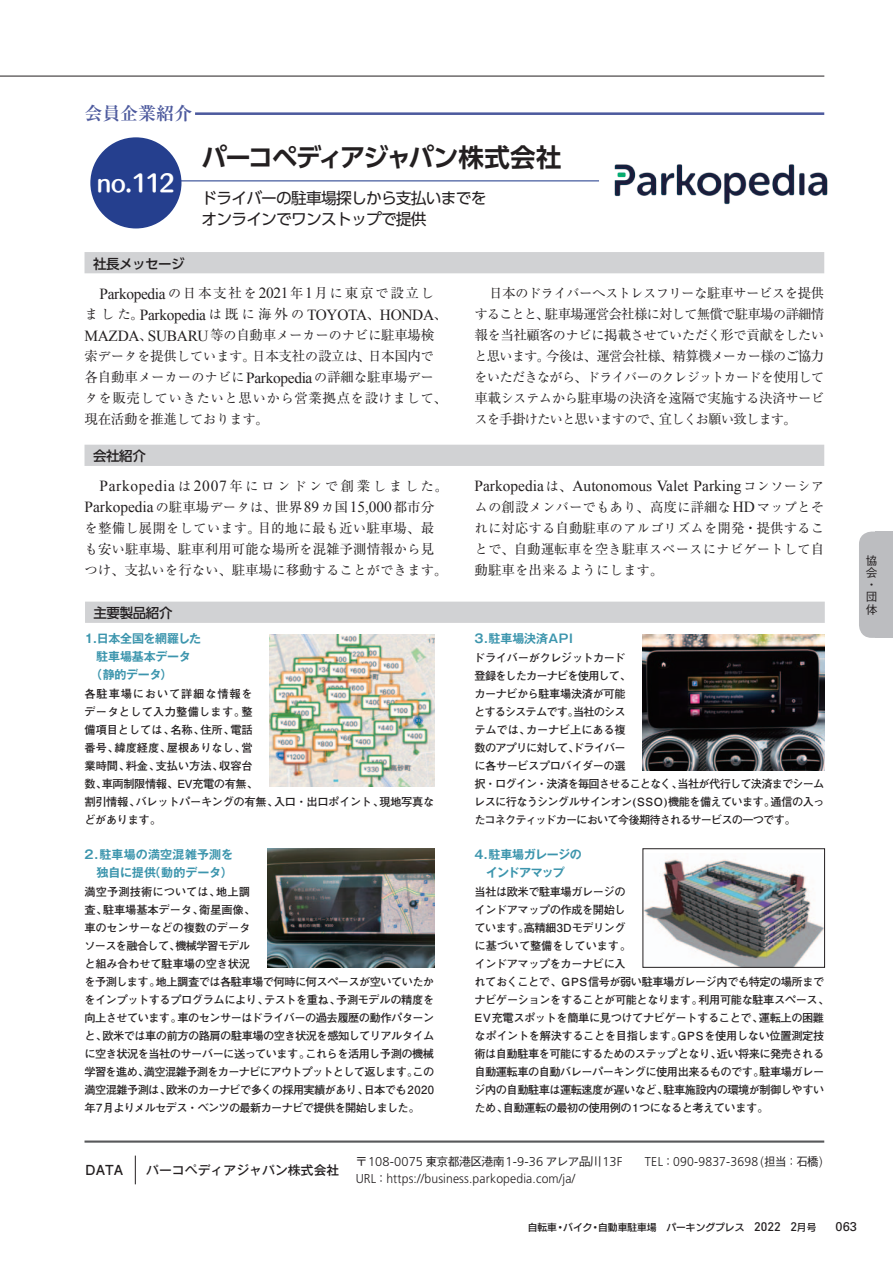
<style>
.page{position:relative;width:893px;height:1263px;background:#fff}
.page>*{position:absolute;margin:0;border:0;box-sizing:border-box;transform-origin:0 0}
.t1{font:700 25.5px "UD Shin Go Pro De";letter-spacing:-.065em;color:#231f20}
.t2{font:22.5px "Humming Std B";color:#fff;scale:.95 1}
.t3{font:700 18px "Ryumin Pro";letter-spacing:-.005em;color:#4d5a9e}
.t4{font:15.75px/21px "UD Shin Go Pro";letter-spacing:-.05em;color:#231f20}
.t5{font:15.45px/21px "Times New Roman";color:#231f20}
.t6{font:15.45px/21px "Times New Roman";letter-spacing:-.02em;color:#231f20}
.t7{font:700 13.8px "Futo Go B101 Pr 5";color:#231f20}
.t8{font:13.5px "Ryumin Pr 5";letter-spacing:-.06em;color:#231f20}
.t9{font:13.5px/21px "Ryumin Pr 5";color:#231f20}
.t10{font:13.5px "Ryumin Pr 5";letter-spacing:-.025em;color:#231f20}
.t11{font:500 13.5px "UD Shin Go Pro";letter-spacing:-.03em;color:#231f20}
.t12{font:12.9px/21px "Ryumin Pr 5";letter-spacing:.015em;color:#231f20;text-align:justify}
.t13{font:300 12.9px "Frutiger";letter-spacing:.015em;color:#231f20;scale:.95 1}
.t14{font:300 12.9px "Frutiger";letter-spacing:.015em;color:#231f20}
.t15{font:12.9px "Ryumin Pr 5";letter-spacing:.04em;color:#231f20}
.t16{font:12.9px "Ryumin Pr 5";letter-spacing:-.005em;color:#231f20}
.t17{font:12.9px "Ryumin Pr 5";letter-spacing:-.015em;color:#231f20}
.t18{font:500 12.75px "Gothic MB101 Pr 5";letter-spacing:.01em;color:#231f20}
.t19{font:12.75px "Univers";color:#231f20}
.t20{font:700 12px/18px "Gothic MB101 Pro De";letter-spacing:-.01em;color:#3c95ad}
.t21{font:700 12px/18px "Gothic MB101 Pro De";letter-spacing:.01em;color:#3c95ad}
.t22{font:700 12px/18px "Gothic MB101 Pro De";letter-spacing:-.04em;color:#3c95ad}
.t23{font:500 11.7px/12.1px "Gothic BBB Pro";color:#231f20}
.t24{font:700 11.25px/18px "Futo Go B101 Pro";letter-spacing:-.05em;color:#231f20}
.t25{font:700 11.25px/18px "Futo Go B101 Pro";letter-spacing:-.07em;color:#231f20}
.t26{font:700 11.25px/18px "Futo Go B101 Pro";letter-spacing:-.01em;color:#231f20}
.t27{font:9.75px "New Rodin Pro DB";color:#231f20}
.s1{font-family:"Ryumin Pr 5";font-size:12.9px}
.s2{font-family:"Ryumin Pr 5";font-size:13.5px}
.s3{font-family:"Hira Min Pro W3";font-size:13.5px}
.s4{font-size:12.9px}
.s5{font-family:"Hira Min Pro W3"}
.s6{font-size:13.5px}
.s7{font-family:"Times New Roman";font-size:15.45px}
.s8{font-family:"Gothic BBB Pr 5";font-weight:500;font-size:12px}
.s9{font-family:"DIN";font-weight:500;font-size:12.3px}
</style>
<div class="page">
<hr style="left:0;top:76px;width:824px;height:1px;background:#231f20">
<div style="left:859px;top:531px;width:34px;height:107px;background:#bcbdc0;border-radius:13px"></div>
<div style="left:876px;top:531px;width:17px;height:107px;background:#bcbdc0"></div>
<div style="left:90px;top:137px;width:91px;height:91px;background:#253f8e;border-radius:50%"></div>
<hr style="left:180px;top:180px;width:419px;height:1px;background:#253f8e">
<hr style="left:195px;top:112px;width:629px;height:3px;background:#4d5a9e">
<div style="left:85px;top:252px;width:739px;height:21px;background:#d1d2d4"></div>
<div style="left:85px;top:445px;width:739px;height:21px;background:#d1d2d4"></div>
<div style="left:85px;top:602px;width:740px;height:21px;background:#d1d2d4"></div>
<hr style="left:85px;top:1140px;width:739px;height:3px;background:#57585a">
<svg style="left:135px;top:1155px;width:1px;height:29px"></svg>
<img style="left:643px;top:634px;width:181px;height:136px">
<img style="left:645px;top:859px;width:178px;height:106px">
<div style="left:643px;top:848px;width:182px;height:119px;border:1px solid #231f20"></div>
<img style="left:270px;top:634px;width:165px;height:152px">
<img style="left:267px;top:848px;width:168px;height:119px">
<img style="left:614px;top:164px;width:214px;height:41px">
<h3 class="t3" style="left:84px;top:99px;width:109px">会員企業紹介</h3>
<h2 class="t2" style="left:97px;top:166px;width:84px">no.112</h2>
<h1 class="t1" style="left:201px;top:137px;width:362px">パーコペディアジャパン株式会社</h1>
<h3 class="t4" style="left:201px;top:187px;width:287px">ドライバーの駐車場探しから支払いまでをオンラインでワンストップで提供</h3>
<p class="t11" style="left:93px;top:253px;width:93px">社長メッセージ</p>
<h3 class="t6" style="left:85px;top:283px;width:364px;text-indent:15px">Parkopedia<span class="s1">の</span><span class="s2">日本支社</span><span class="s1">を</span>2021<span class="s2">年</span>1<span class="s2">月</span><span class="s1">に</span><span class="s2">東京</span><span class="s1">で</span><span class="s2">設立</span><span class="s1">しました</span><span class="s3">。</span>Parkopedia <span class="s1">は</span><span class="s2">既</span><span class="s1">に</span><span class="s2">海外</span><span class="s1">の</span> TOYOTA<span class="s3">、</span>HONDA<span class="s3">、<br></span>MAZDA<span class="s3">、</span>SUBARU<span class="s2">等</span><span class="s1">の</span><span class="s2">自動車</span><span class="s1">メーカーのナビに</span><span class="s2">駐車場検</span></h3>
<p class="t10" style="left:85px;top:346px;width:351px">索<span class="s4">データを</span>提供<span class="s4">しています</span><span class="s5">。</span>日本支社<span class="s4">の</span>設立<span class="s4">は</span><span class="s5">、</span>日本国内<span class="s4">で</span></p>
<p class="t12" style="left:85px;top:366px;width:364px;text-align:left"><span class="s6">各自動車</span>メーカーのナビに<span class="s7">Parkopedia</span>の<span class="s6">詳細</span>な<span class="s6">駐車場</span>データを<span class="s6">販売</span>していきたいと<span class="s6">思</span>いから<span class="s6">営業拠点</span>を<span class="s6">設</span>けまして<span class="s3">、</span><span class="s6">現在活動</span>を<span class="s6">推進</span>しております<span class="s3">。</span></p>
<p class="t11" style="left:93px;top:445px;width:54px">会社紹介</p>
<h3 class="t5" style="left:85px;top:475px;width:365px;text-indent:15px">Parkopedia<span class="s1">は</span>2007<span class="s2">年</span><span class="s1">にロンドンで</span><span class="s2">創業</span><span class="s1">しました</span><span class="s3">。<br></span>Parkopedia<span class="s1">の</span><span class="s2">駐車場</span><span class="s1">データは</span><span class="s3">、</span><span class="s2">世界</span>89<span class="s1">カ</span><span class="s2">国</span>15,000<span class="s2">都市分</span></h3>
<p class="t9" style="left:85px;top:516px;width:351px"><span class="s4">を</span>整備<span class="s4">し</span>展開<span class="s4">をしています</span><span class="s5">。</span>目的地<span class="s4">に</span>最<span class="s4">も</span>近<span class="s4">い</span>駐車場<span class="s5">、</span>最<span class="s4">も</span>安<span class="s4">い</span>駐車場<span class="s5">、</span>駐車利用可能<span class="s4">な</span>場所<span class="s4">を</span>混雑予測情報<span class="s4">から</span>見</p>
<p class="t15" style="left:85px;top:560px;width:364px">つけ<span class="s3">、</span><span class="s6">支払</span>いを<span class="s6">行</span>ない<span class="s3">、</span><span class="s6">駐車場</span>に<span class="s6">移動</span>することができます<span class="s3">。</span></p>
<p class="t11" style="left:94px;top:602px;width:81px">主要製品紹介</p>
<p class="t20" style="left:85px;top:628px;width:118px">1.日本全国を網羅した　駐車場基本データ　（静的データ）</p>
<p class="t26" style="left:85px;top:683px;width:351px">各駐車場において詳細な情報を<br>データとして入力整備します。整<br>備項目としては、名称、住所、電話<br>番号、緯度経度、屋根ありなし、営<br>業時間、料金、支払い方法、収容台<br>数、車両制限情報、EV充電の有無、<br>割引情報、バレットパーキングの有無、入口・出口ポイント、現地写真などがあります。</p>
<p class="t21" style="left:85px;top:844px;width:150px">2.駐車場の満空混雑予測を　独自に提供（動的データ）</p>
<p class="t24" style="left:84px;top:881px;width:351px">満空予測技術については、地上調<br>査、駐車場基本データ、衛星画像、<br>車のセンサーなどの複数のデータ<br>ソースを融合して、機械学習モデル<br>と組み合わせて駐車場の空き状況<br>を予測します。地上調査では各駐車場で何時に何スペースが空いていたかをインプットするプログラムにより、テストを重ね、予測モデルの精度を向上させています。車のセンサーはドライバーの過去履歴の動作パターンと、欧米では車の前方の路肩の駐車場の空き状況を感知してリアルタイムに空き状況を当社のサーバーに送っています。これらを活用し予測の機械学習を進め、満空混雑予測をカーナビにアウトプットとして返します。この満空混雑予測は、欧米のカーナビで多くの採用実績があり、日本でも2020年7月よりメルセデス・ベンツの最新カーナビで提供を開始しました。</p>
<p class="t17" style="left:489px;top:283px;width:337px"><span class="s6">日本</span>のドライバーへストレスフリーな<span class="s6">駐車</span>サービスを<span class="s6">提供</span></p>
<p class="t8" style="left:475px;top:304px;width:351px"><span class="s4">することと</span><span class="s5">、</span>駐車場運営会社様<span class="s4">に</span>対<span class="s4">して</span>無償<span class="s4">で</span>駐車場<span class="s4">の</span>詳細情</p>
<p class="t16" style="left:474px;top:325px;width:351px"><span class="s6">報</span>を<span class="s6">当社顧客</span>のナビに<span class="s6">掲載</span>させていただく<span class="s6">形</span>で<span class="s6">貢献</span>をしたい</p>
<p class="t8" style="left:474px;top:346px;width:351px"><span class="s4">と</span>思<span class="s4">います</span><span class="s5">。</span>今後<span class="s4">は</span><span class="s5">、</span>運営会社様<span class="s5">、</span>精算機<span class="s4">メーカー</span>様<span class="s4">のご</span>協力</p>
<p class="t12" style="left:474px;top:366px;width:351px">をいただきながら<span class="s3">、</span>ドライバーのクレジットカードを<span class="s6">使用</span>して<span class="s6">車載</span>システムから<span class="s6">駐車場</span>の<span class="s6">決済</span>を<span class="s6">遠隔</span>で<span class="s6">実施</span>する<span class="s6">決済</span>サービスを<span class="s6">手掛</span>けたいと<span class="s6">思</span>いますので<span class="s3">、</span><span class="s6">宜</span>しくお<span class="s6">願</span>い<span class="s6">致</span>します<span class="s3">。</span></p>
<h3 class="t5" style="left:475px;top:475px;width:351px">Parkopedia<span class="s1">は</span><span class="s3">、</span>Autonomous Valet Parking<span class="s1">コンソーシア</span></h3>
<p class="t12" style="left:475px;top:495px;width:351px">ムの<span class="s6">創設</span>メンバーでもあり<span class="s3">、</span><span class="s6">高度</span>に<span class="s6">詳細</span>な<span class="s7">HD</span>マップとそれに<span class="s6">対応</span>する<span class="s6">自動駐車</span>のアルゴリズムを<span class="s6">開発</span><span class="s3">・</span><span class="s6">提供</span>することで<span class="s3">、</span><span class="s6">自動運転車</span>を<span class="s6">空</span>き<span class="s6">駐車</span>スペースにナビゲートして<span class="s6">自動駐車</span>を<span class="s6">出来</span>るようにします<span class="s3">。</span></p>
<p class="t20" style="left:475px;top:628px;width:100px">3.駐車場決済API</p>
<p class="t25" style="left:474px;top:647px;width:352px">ドライバーがクレジットカード<br>登録をしたカーナビを使用して、<br>カーナビから駐車場決済が可能<br>とするシステムです。当社のシス<br>テムでは、カーナビ上にある複<br>数のアプリに対して、ドライバー<br>に各サービスプロバイダーの選<br>択・ログイン・決済を毎回させることなく、当社が代行して決済までシームレスに行なうシングルサインオン(SSO)機能を備えています。通信の入ったコネクティッドカーにおいて今後期待されるサービスの一つです。</p>
<p class="t22" style="left:475px;top:844px;width:109px">4.駐車場ガレージの　インドアマップ</p>
<p class="t24" style="left:475px;top:881px;width:357px">当社は欧米で駐車場ガレージの<br>インドアマップの作成を開始し<br>ています。高精細3Dモデリング<br>に基づいて整備をしています。<br>インドアマップをカーナビに入<br>れておくことで、GPS信号が弱い駐車場ガレージ内でも特定の場所までナビゲーションをすることが可能となります。利用可能な駐車スペース、<br>EV充電スポットを簡単に見つけてナビゲートすることで、運転上の困難なポイントを解決することを目指します。GPSを使用しない位置測定技術は自動駐車を可能にするためのステップとなり、近い将来に発売される自動運転車の自動バレーパーキングに使用出来るものです。駐車場ガレージ内の自動駐車は運転速度が遅いなど、駐車施設内の環境が制御しやすいため、自動運転の最初の使用例の1つになると考えています。</p>
<p class="t23" style="left:866px;top:553px;width:13px">協会・団体</p>
<p class="t7" style="left:85px;top:1159px;width:40px">DATA</p>
<p class="t18" style="left:146px;top:1159px;width:195px">パーコペディアジャパン株式会社</p>
<p class="t14" style="left:356px;top:1154px;width:268px"><span class="s8">〒</span>108-0075 <span class="s8">東京都港区港南</span>1-9-36 <span class="s8">アレア品川</span>13F</p>
<p class="t13" style="left:645px;top:1154px;width:189px">TEL<span class="s8">：</span>090-9837-3698 (<span class="s8">担当：石橋</span>)</p>
<p class="t13" style="left:356px;top:1171px;width:233px">URL<span class="s8">：</span>https://business.parkopedia.com/ja/</p>
<p class="t27" style="left:518px;top:1219px;width:300px">　自転車・バイク・自動車駐車場　パーキングプレス　<span class="s9">2022 2</span>月号</p>
<p class="t19" style="left:836px;top:1219px;width:23px">063</p>
</div>
